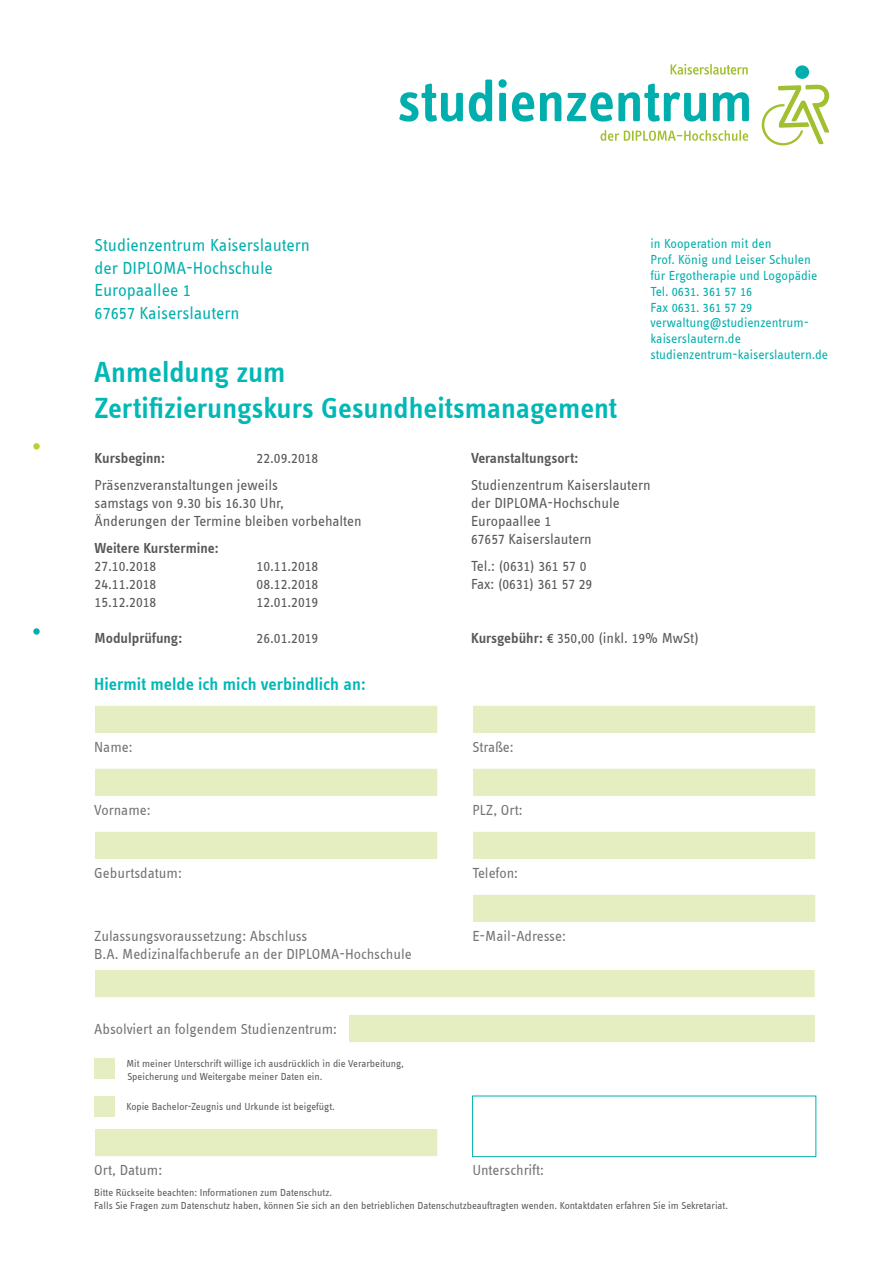
<style>
.page{position:relative;width:893px;height:1263px;background:#fff}
.page>*{position:absolute;margin:0;border:0;box-sizing:border-box;transform-origin:0 0}
.t1{font:30px/36px "Info Text Semibold Tf";color:#00b8b6}
.t2{font:18px/22.5px "Info Text Regular Tf";color:#00afad}
.t3{font:18px "Info Text Semibold Tf";color:#00b8b6}
.t4{font:15px/18px "Info Text Regular Tf";color:#57585a}
.t5{font:15px "Info Text Regular Tf";color:#717275}
.t6{font:15px "Info Text Semibold Tf";letter-spacing:-.005em;color:#57585a}
.t7{font:13.5px/15.9px "Info Text Regular Tf";color:#00afad}
.t8{font:10.5px/13.5px "Info Text Regular Tf";color:#57585a}
.s1{font-family:"Info Text Semibold Tf"}
</style>
<div class="page">
<div style="left:94px;top:705px;width:344px;height:29px;background:#e5eec1;border:1px solid #fff"></div>
<div style="left:472px;top:705px;width:344px;height:29px;background:#e5eec1;border:1px solid #fff"></div>
<div style="left:94px;top:768px;width:344px;height:29px;background:#e5eec1;border:1px solid #fff"></div>
<div style="left:472px;top:768px;width:344px;height:29px;background:#e5eec1;border:1px solid #fff"></div>
<div style="left:94px;top:831px;width:344px;height:29px;background:#e5eec1;border:1px solid #fff"></div>
<div style="left:472px;top:831px;width:344px;height:29px;background:#e5eec1;border:1px solid #fff"></div>
<div style="left:472px;top:894px;width:344px;height:29px;background:#e5eec1;border:1px solid #fff"></div>
<div style="left:94px;top:969px;width:721px;height:29px;background:#e5eec1;border:1px solid #fff"></div>
<div style="left:348px;top:1014px;width:468px;height:29px;background:#e5eec1;border:1px solid #fff"></div>
<div style="left:94px;top:1128px;width:344px;height:29px;background:#e5eec1;border:1px solid #fff"></div>
<div style="left:472px;top:1096px;width:344px;height:61px;border:1px solid #00afad"></div>
<div style="left:94px;top:1058px;width:21px;height:21px;background:#e5eec1"></div>
<div style="left:94px;top:1096px;width:21px;height:21px;background:#e5eec1"></div>
<div style="left:33px;top:443px;width:7px;height:6px;background:#b3d234;border-radius:50%"></div>
<svg style="left:33px;top:628px;width:7px;height:7px"></svg>
<div style="left:795px;top:65px;width:14px;height:14px;background:#00afad;border-radius:50%"></div>
<svg style="left:761px;top:84px;width:68px;height:62px"></svg>
<svg style="left:671px;top:64px;width:77px;height:11px"></svg>
<svg style="left:399px;top:83px;width:64px;height:39px"></svg>
<svg style="left:469px;top:80px;width:23px;height:42px"></svg>
<svg style="left:498px;top:79px;width:36px;height:43px"></svg>
<svg style="left:540px;top:92px;width:21px;height:29px"></svg>
<svg style="left:567px;top:83px;width:139px;height:39px"></svg>
<svg style="left:713px;top:92px;width:36px;height:29px"></svg>
<svg style="left:600px;top:130px;width:148px;height:11px"></svg>
<h2 class="t2" style="left:95px;top:234px;width:217px">Studienzentrum Kaiserslautern der DIPLOMA-Hochschule<br>Europaallee 1<br>67657 Kaiserslautern</h2>
<h1 class="t1" style="left:94px;top:354px;width:524px">Anmeldung zum<br>Zertifizierungskurs Gesundheitsmanagement</h1>
<p class="t7" style="left:651px;top:235px;width:179px">in Kooperation mit den<br>Prof. König und Leiser Schulen für Ergotherapie und Logopädie<br>Tel. 0631. 361 57 16<br>Fax 0631. 361 57 29 verwaltung@studienzentrum&shy;kaiserslautern.de studienzentrum-kaiserslautern.de</p>
<h3 class="t6" style="left:95px;top:449px;width:72px">Kursbeginn:</h3>
<h3 class="t4" style="left:95px;top:444px;width:225px;line-height:27px;text-indent:162px">22.09.2018<br>Präsenzveranstaltungen jeweils</h3>
<h3 class="t4" style="left:95px;top:494px;width:269px">samstags von 9.30 bis 16.30 Uhr,<br>Änderungen der Termine bleiben vorbehalten</h3>
<h3 class="t6" style="left:95px;top:539px;width:126px">Weitere Kurstermine:</h3>
<h3 class="t4" style="left:95px;top:557px;width:63px">27.10.2018</h3>
<h3 class="t4" style="left:257px;top:557px;width:63px">10.11.2018</h3>
<h3 class="t4" style="left:95px;top:575px;width:63px">24.11.2018</h3>
<h3 class="t4" style="left:257px;top:575px;width:63px">08.12.2018</h3>
<h3 class="t4" style="left:95px;top:593px;width:63px">15.12.2018</h3>
<h3 class="t4" style="left:257px;top:593px;width:63px">12.01.2019</h3>
<h3 class="t6" style="left:95px;top:629px;width:89px">Modulprüfung:</h3>
<h3 class="t4" style="left:257px;top:629px;width:63px">26.01.2019</h3>
<h2 class="t3" style="left:94px;top:673px;width:273px">Hiermit melde ich mich verbindlich an:</h2>
<h3 class="t6" style="left:471px;top:449px;width:109px">Veranstaltungsort:</h3>
<h3 class="t4" style="left:471px;top:476px;width:181px">Studienzentrum Kaiserslautern der DIPLOMA-Hochschule<br>Europaallee 1<br>67657 Kaiserslautern</h3>
<h3 class="t4" style="left:471px;top:557px;width:123px">Tel.: (0631) 361 57 0<br>Fax: (0631) 361 57 29</h3>
<h3 class="t4" style="left:471px;top:629px;width:229px"><span class="s1">Kursgebühr:</span> € 350,00 (inkl. 19% MwSt)</h3>
<h3 class="t5" style="left:94px;top:739px;width:40px">Name:</h3>
<h3 class="t5" style="left:472px;top:739px;width:43px">Straße:</h3>
<h3 class="t5" style="left:94px;top:802px;width:58px">Vorname:</h3>
<h3 class="t5" style="left:472px;top:802px;width:52px">PLZ, Ort:</h3>
<h3 class="t5" style="left:94px;top:865px;width:89px">Geburtsdatum:</h3>
<h3 class="t5" style="left:472px;top:865px;width:47px">Telefon:</h3>
<h3 class="t5" style="left:94px;top:928px;width:215px">Zulassungsvoraussetzung: Abschluss</h3>
<h3 class="t5" style="left:472px;top:928px;width:95px">E-Mail-Adresse:</h3>
<h3 class="t5" style="left:94px;top:946px;width:319px">B.A. Medizinalfachberufe an der DIPLOMA-Hochschule</h3>
<h3 class="t5" style="left:94px;top:1021px;width:244px">Absolviert an folgendem Studienzentrum:</h3>
<p class="t8" style="left:126px;top:1056px;width:279px">Mit meiner Unterschrift willige ich ausdrücklich in die Verarbeitung,<br>Speicherung und Weitergabe meiner Daten ein.</p>
<p class="t8" style="left:126px;top:1099px;width:210px">Kopie Bachelor-Zeugnis und Urkunde ist beigefügt.</p>
<h3 class="t5" style="left:94px;top:1162px;width:69px">Ort, Datum:</h3>
<h3 class="t5" style="left:472px;top:1162px;width:73px">Unterschrift:</h3>
<p class="t8" style="left:94px;top:1186px;width:635px;line-height:12.6px">Bitte Rückseite beachten: Informationen zum Datenschutz.<br>Falls Sie Fragen zum Datenschutz haben, können Sie sich an den betrieblichen Datenschutzbeauftragten wenden. Kontaktdaten erfahren Sie im Sekretariat.</p>
</div>
